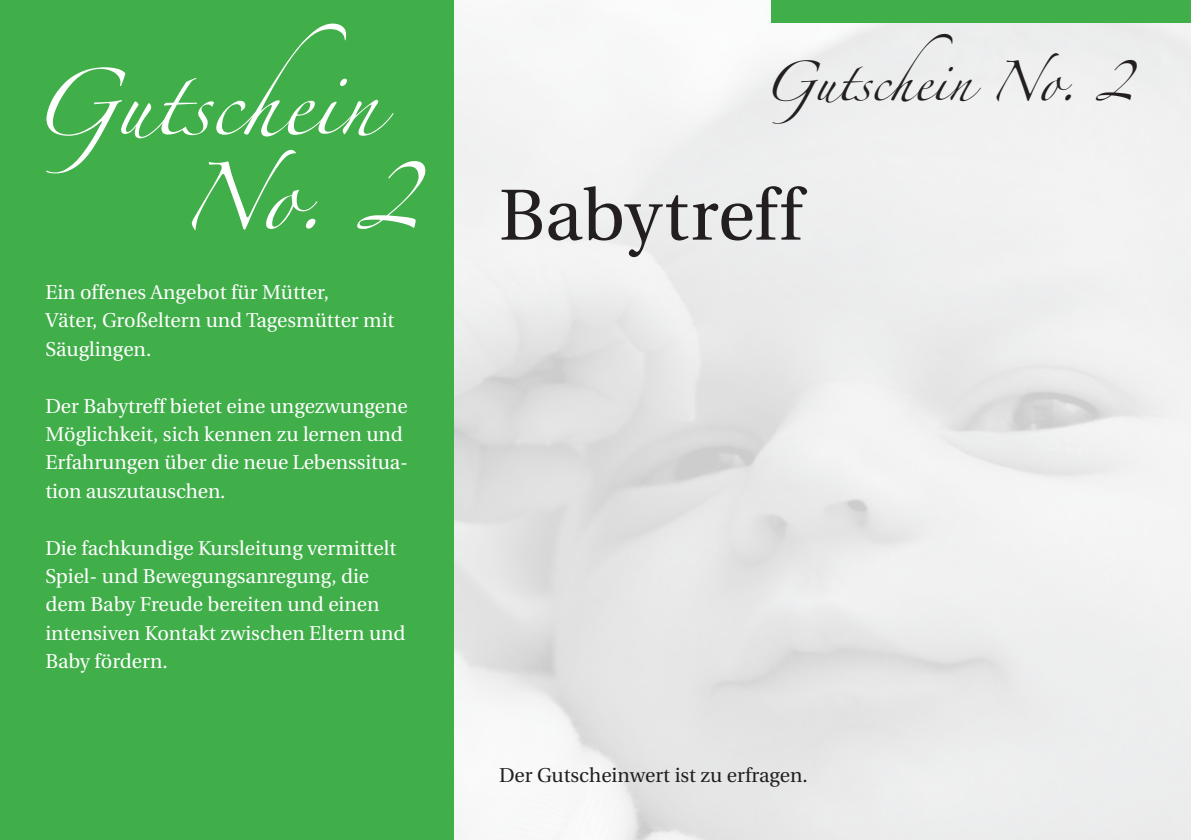
<style>
.page{position:relative;width:1191px;height:840px;background:#fff}
.page>*{position:absolute;margin:0;border:0;box-sizing:border-box;transform-origin:0 0}
.t1{font:72px "Utopia";letter-spacing:-.005em;color:#231f20}
.t2{font:60px "Zapfino";color:#fff}
.t3{font:36px "Zapfino";color:#231f20}
.t4{font:20px/28.4px "Utopia";color:#fff}
.t5{font:20px "Utopia";color:#231f20}
</style>
<div class="page">
<div style="left:771px;top:0;width:420px;height:23px;background:#40ae49"></div>
<div style="left:0;top:0;width:454px;height:839px;background:#40ae49"></div>
<p class="t2" style="left:30px;top:78px;width:349px">Gutschein</p>
<p class="t2" style="left:180px;top:172px;width:241px">No . 2</p>
<p class="t4" style="left:45px;top:278px;width:350px">Ein offenes Angebot für Mütter,<br>Väter, Großeltern und Tagesmütter mit<br>Säuglingen.</p>
<p class="t4" style="left:45px;top:392px;width:364px">Der Babytreff bietet eine ungezwungene Möglichkeit, sich kennen zu lernen und Erfahrungen über die neue Lebenssitua&shy;tion auszutauschen.</p>
<p class="t4" style="left:45px;top:533px;width:362px">Die fachkundige Kursleitung vermittelt Spiel- und Bewegungsanregung, die dem Baby Freude bereiten und einen intensiven Kontakt zwischen Eltern und Baby fördern.</p>
<p class="t3" style="left:763px;top:67px;width:372px">Gutschein No. 2</p>
<p class="t1" style="left:499px;top:175px;width:304px">Babytreff</p>
<p class="t5" style="left:499px;top:763px;width:310px">Der Gutscheinwert ist zu erfragen.</p>
</div>
